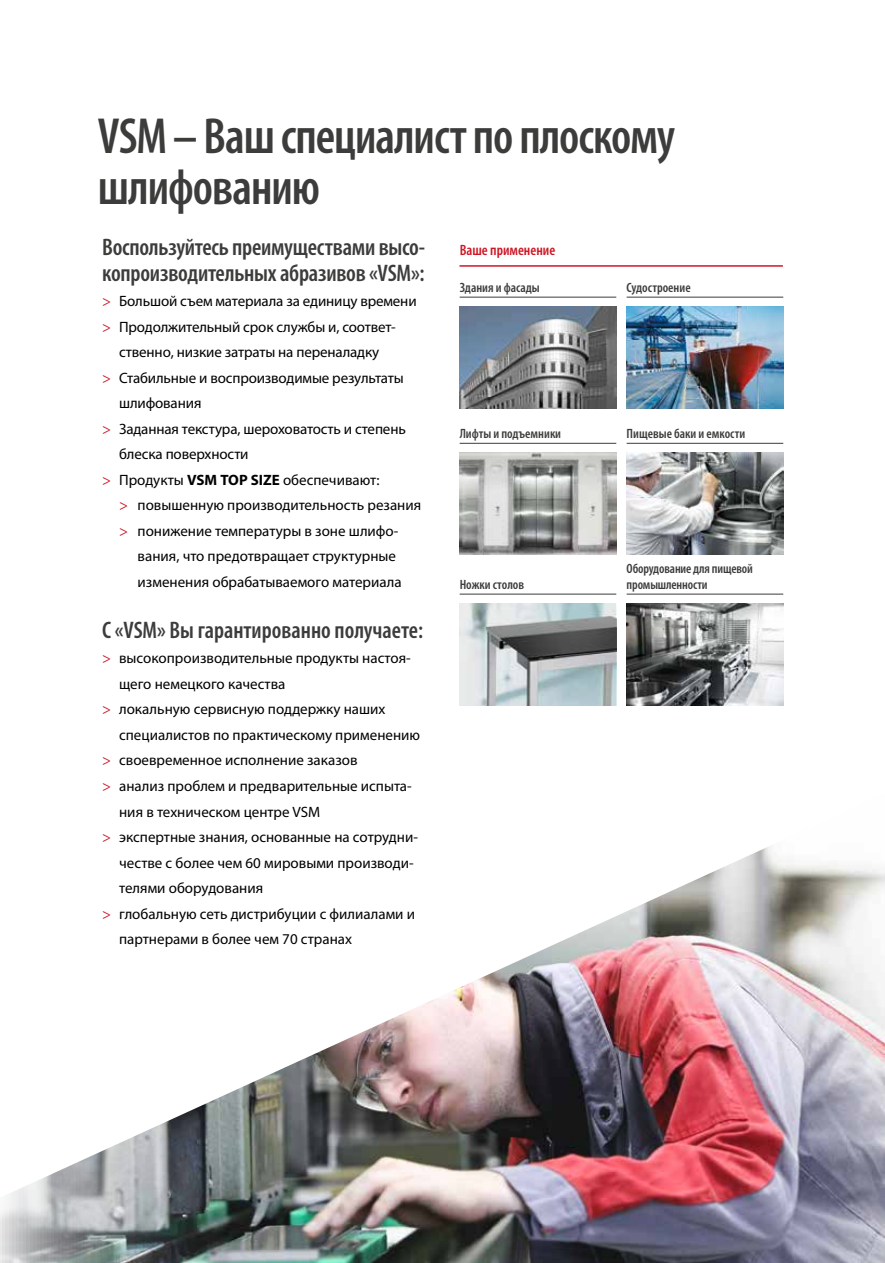
<style>
.page{position:relative;width:885px;height:1263px;background:#fff}
.page>*{position:absolute;margin:0;border:0;box-sizing:border-box;transform-origin:0 0}
.t1{font:600 condensed 51px/51px "Myriad Pro";letter-spacing:-.02em;color:#3c3c3b}
.t2{font:600 condensed 24px/25.5px "Myriad Pro";letter-spacing:-.01em;color:#3c3c3b}
.t3{font:15px "Myriad Pro";color:#000}
.t4{font:600 condensed 15px "Myriad Pro";color:#ce1625}
.t5{font:600 condensed 13.5px/16.2px "Myriad Pro";color:#3c3c3b}
.s1{color:#ce1625}
.s2{font-weight:700}
</style>
<div class="page">
<img style="left:459px;top:306px;width:157px;height:102px">
<img style="left:459px;top:452px;width:157px;height:102px">
<img style="left:459px;top:603px;width:157px;height:102px">
<img style="left:626px;top:306px;width:157px;height:102px">
<img style="left:626px;top:452px;width:157px;height:102px">
<img style="left:626px;top:603px;width:157px;height:102px">
<img style="left:0;top:846px;width:884px;height:417px">
<hr style="left:459px;top:265px;width:323px;height:2px;background:#ce1625">
<hr style="left:459px;top:297px;width:157px;height:1px;background:#3c3c3b">
<hr style="left:459px;top:443px;width:157px;height:1px;background:#3c3c3b">
<hr style="left:459px;top:594px;width:157px;height:1px;background:#3c3c3b">
<hr style="left:626px;top:297px;width:157px;height:1px;background:#3c3c3b">
<hr style="left:626px;top:443px;width:157px;height:1px;background:#3c3c3b">
<hr style="left:626px;top:594px;width:157px;height:1px;background:#3c3c3b">
<h1 class="t1" style="left:98px;top:110px;width:578px">VSM – Ваш специалист по плоскому шлифованию</h1>
<h2 class="t2" style="left:102px;top:234px;width:324px">Воспользуйтесь преимуществами высо&shy;копроизводительных абразивов «VSM»:</h2>
<p class="t3" style="left:102px;top:292px;width:316px"><span class="s1">&gt;</span> Большой съем материала за единицу времени</p>
<p class="t3" style="left:102px;top:317px;width:295px"><span class="s1">&gt;</span> Продолжительный срок службы и, соответ-</p>
<p class="t3" style="left:119px;top:343px;width:261px">ственно, низкие затраты на переналадку</p>
<p class="t3" style="left:102px;top:368px;width:303px"><span class="s1">&gt;</span> Стабильные и воспроизводимые результаты</p>
<p class="t3" style="left:119px;top:394px;width:84px">шлифования</p>
<p class="t3" style="left:102px;top:419px;width:305px"><span class="s1">&gt;</span> Заданная текстура, шероховатость и степень</p>
<p class="t3" style="left:119px;top:445px;width:131px">блеска поверхности</p>
<p class="t3" style="left:102px;top:470px;width:279px"><span class="s1">&gt;</span> Продукты <span class="s2">VSM TOP SIZE</span> обеспечивают:</p>
<p class="t3" style="left:119px;top:496px;width:303px"><span class="s1">&gt;</span> повышенную производительность резания</p>
<p class="t3" style="left:119px;top:521px;width:281px"><span class="s1">&gt;</span> понижение температуры в зоне шлифо-</p>
<p class="t3" style="left:138px;top:547px;width:260px">вания, что предотвращает структурные</p>
<p class="t3" style="left:138px;top:573px;width:265px">изменения обрабатываемого материала</p>
<h2 class="t2" style="left:102px;top:617px;width:322px">C «VSM» Вы гарантированно получаете:</h2>
<p class="t3" style="left:102px;top:649px;width:310px"><span class="s1">&gt;</span> высокопроизводительные продукты настоя-</p>
<p class="t3" style="left:119px;top:675px;width:168px">щего немецкого качества</p>
<p class="t3" style="left:102px;top:700px;width:285px"><span class="s1">&gt;</span> локальную сервисную поддержку наших</p>
<p class="t3" style="left:119px;top:726px;width:302px">специалистов по практическому применению</p>
<p class="t3" style="left:102px;top:751px;width:257px"><span class="s1">&gt;</span> своевременное исполнение заказов</p>
<p class="t3" style="left:102px;top:777px;width:311px"><span class="s1">&gt;</span> анализ проблем и предварительные испыта-</p>
<p class="t3" style="left:119px;top:802px;width:202px">ния в техническом центре VSM</p>
<p class="t3" style="left:102px;top:828px;width:317px"><span class="s1">&gt;</span> экспертные знания, основанные на сотрудни-</p>
<p class="t3" style="left:119px;top:853px;width:296px">честве с более чем 60 мировыми производи-</p>
<p class="t3" style="left:119px;top:879px;width:146px">телями оборудования</p>
<p class="t3" style="left:102px;top:904px;width:314px"><span class="s1">&gt;</span> глобальную сеть дистрибуции с филиалами и</p>
<p class="t3" style="left:119px;top:930px;width:234px">партнерами в более чем 70 странах</p>
<p class="t4" style="left:459px;top:241px;width:97px">Ваше применение</p>
<p class="t5" style="left:459px;top:279px;width:82px">Здания и фасады</p>
<p class="t5" style="left:626px;top:279px;width:65px">Судостроение</p>
<p class="t5" style="left:626px;top:425px;width:120px">Пищевые баки и емкости</p>
<p class="t5" style="left:459px;top:425px;width:103px">Лифты и подъемники</p>
<p class="t5" style="left:626px;top:560px;width:128px">Оборудование для пищевой промышленности</p>
<p class="t5" style="left:459px;top:576px;width:66px">Ножки столов</p>
</div>
